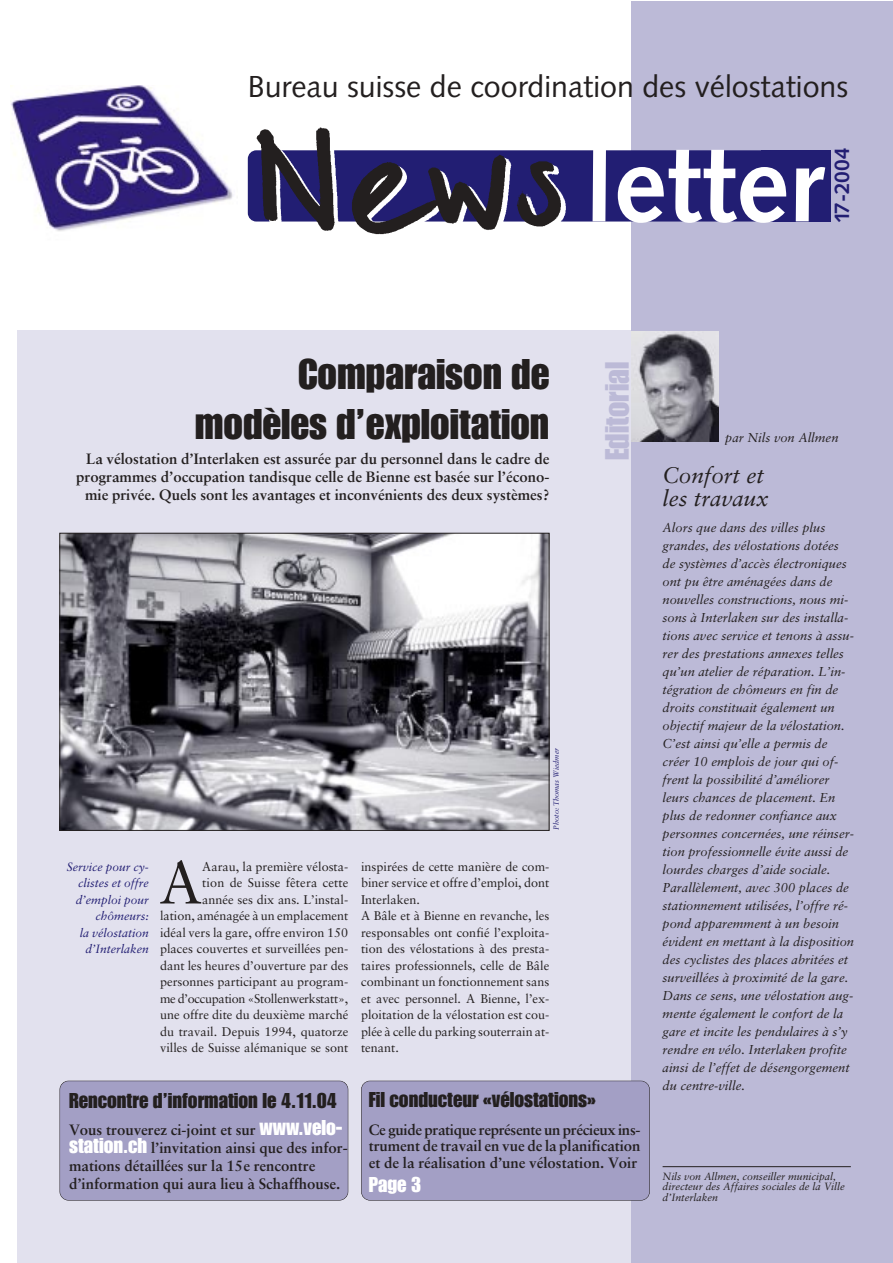
<style>
.page{position:relative;width:893px;height:1263px;background:#fff}
.page>*{position:absolute;margin:0;border:0;box-sizing:border-box;transform-origin:0 0}
.t1{font:700 105px "Syntax";color:#fff}
.t2{font:59.85px "Sabon";color:#231f1f}
.t3{font:42px/49.5px "Impact";color:#231f1f;text-align:right}
.t4{font:33px "Impact";color:#bcbad7}
.t5{font:30.3px "Syntax";color:#231f1f}
.t6{font:italic 22.5px/22.5px "Sabon";color:#231f1f}
.t7{font:21px "Impact";color:#231f1f}
.t8{font:700 21px "Syntax";color:#221e73}
.t9{font:21px "Impact";color:#fff}
.t10{font:700 15px/18px "Sabon";color:#231f1f;text-align:right}
.t11{font:italic 12.9px/18px "Sabon";color:#231f1f}
.t12{font:12.6px/16.5px "Sabon";color:#231f1f;text-align:right}
.t13{font:italic 12px/16.5px "Sabon";color:#221e73;text-align:right}
.t14{font:italic 10.5px/10.5px "Sabon";color:#231f1f}
.t15{font:italic 7.5px "Sabon";color:#221e73}
.s1{font-family:"Impact";font-weight:400;font-size:21px;color:#fff}
</style>
<div class="page">
<img style="left:10px;top:85px;width:223px;height:146px">
<div style="left:17px;top:331px;width:875px;height:932px;background:#e2e1ee"></div>
<div style="left:631px;top:2px;width:261px;height:1261px;background:#bcbad7"></div>
<div style="left:248px;top:150px;width:574px;height:72px;background:#221e73;border-radius:9px"></div>
<div style="left:761px;top:150px;width:69px;height:72px;background:#221e73"></div>
<img style="left:248px;top:127px;width:327px;height:108px">
<div style="left:60px;top:1081px;width:288px;height:119px;background:#a39fc5;border-radius:9px"></div>
<div style="left:60px;top:1081px;width:288px;height:120px;border:1px solid #231f1f;border-radius:9px"></div>
<div style="left:361px;top:1081px;width:288px;height:119px;background:#a39fc5;border-radius:9px"></div>
<div style="left:361px;top:1081px;width:288px;height:120px;border:1px solid #231f1f;border-radius:9px"></div>
<img style="left:62px;top:535px;width:485px;height:294px">
<div style="left:60px;top:533px;width:489px;height:298px;border:1px solid #231f1f"></div>
<img style="left:631px;top:331px;width:87px;height:111px">
<hr style="left:662px;top:1166px;width:188px;height:1px;background:#231f1f">
<h3 class="t5" style="left:248px;top:74px;width:602px">Bureau suisse de coordination des vélostations</h3>
<h1 class="t1" style="left:584px;top:143px;width:240px">letter</h1>
<h3 class="t8" style="left:833px;top:223px;width:77px;rotate:-90deg">17-2004</h3>
<h3 class="t3" style="left:195px;top:351px;width:356px">Comparaison de modèles d’exploitation</h3>
<p class="t10" style="left:76px;top:451px;width:474px">La vélostation d’Interlaken est assurée par du personnel dans le cadre de programmes d’occupation tandisque celle de Bienne est basée sur l’écono&shy;mie privée. Quels sont les avantages et inconvénients des deux systèmes?</p>
<h3 class="t4" style="left:605px;top:460px;width:100px;rotate:-90deg">Editorial</h3>
<p class="t15" style="left:553px;top:830px;width:83px;rotate:-90deg">Photo: Thomas Wiedmer</p>
<h2 class="t2" style="left:159px;top:858px;width:45px">A</h2>
<p class="t12" style="left:160px;top:859px;width:190px">Aarau, la première vélosta-<br>tion de Suisse fêtera cette<br>année ses dix ans. L’instal-<br>lation, aménagée à un emplacement idéal vers la gare, offre environ 150 places couvertes et surveillées pen&shy;dant les heures d’ouverture par des personnes participant au program&shy;me d’occupation «Stollenwerkstatt», une offre dite du deuxième marché du travail. Depuis 1994, quatorze villes de Suisse alémanique se sont</p>
<p class="t12" style="left:361px;top:859px;width:190px;text-align:left">inspirées de cette manière de com&shy;biner service et offre d’emploi, dont<br>Interlaken.<br>A Bâle et à Bienne en revanche, les responsables ont confié l’exploita&shy;tion des vélostations à des presta&shy;taires professionnels, celle de Bâle combinant un fonctionnement sans et avec personnel. A Bienne, l’ex&shy;ploitation de la vélostation est cou&shy;plée à celle du parking souterrain at&shy;tenant.</p>
<h3 class="t7" style="left:69px;top:1093px;width:269px">Rencontre d’information le 4.11.04</h3>
<p class="t10" style="left:69px;top:1122px;width:280px;text-align:left">Vous trouverez ci-joint et sur <span class="s1">www.velo&shy;station.ch</span> l’invitation ainsi que des infor&shy;mations détaillées sur la 15e rencontre d’information qui aura lieu à Schaffhouse.</p>
<p class="t13" style="left:67px;top:859px;width:83px">Service pour cy&shy;clistes et offre d’emploi pour chômeurs:<br>la vélostation d’Interlaken</p>
<h3 class="t7" style="left:369px;top:1092px;width:228px">Fil conducteur «vélostations»</h3>
<p class="t10" style="left:369px;top:1122px;width:273px;line-height:16.5px;text-align:justify">Ce guide pratique représente un précieux ins&shy;trument de travail en vue de la planification et de la réalisation d’une vélostation. Voir</p>
<h3 class="t9" style="left:369px;top:1177px;width:54px">Page 3</h3>
<p class="t11" style="left:725px;top:430px;width:115px">par Nils von Allmen</p>
<h3 class="t6" style="left:662px;top:466px;width:108px">Confort et les travaux</h3>
<p class="t11" style="left:662px;top:519px;width:193px">Alors que dans des villes plus grandes, des vélostations dotées de systèmes d’accès électroniques ont pu être aménagées dans de nouvelles constructions, nous mi&shy;sons à Interlaken sur des installa&shy;tions avec service et tenons à assu&shy;rer des prestations annexes telles qu’un atelier de réparation. L’in&shy;tégration de chômeurs en fin de droits constituait également un objectif majeur de la vélostation.<br>C’est ainsi qu’elle a permis de créer 10 emplois de jour qui of&shy;frent la possibilité d’améliorer leurs chances de placement. En plus de redonner confiance aux personnes concernées, une réinser&shy;tion professionnelle évite aussi de lourdes charges d’aide sociale.<br>Parallèlement, avec 300 places de stationnement utilisées, l’offre ré&shy;pond apparemment à un besoin évident en mettant à la disposition des cyclistes des places abritées et surveillées à proximité de la gare.<br>Dans ce sens, une vélostation aug&shy;mente également le confort de la gare et incite les pendulaires à s’y rendre en vélo. Interlaken profite ainsi de l’effet de désengorgement du centre-ville.</p>
<p class="t14" style="left:662px;top:1172px;width:183px">Nils von Allmen, conseiller municipal, directeur des Affaires sociales de la Ville d’Interlaken</p>
</div>
